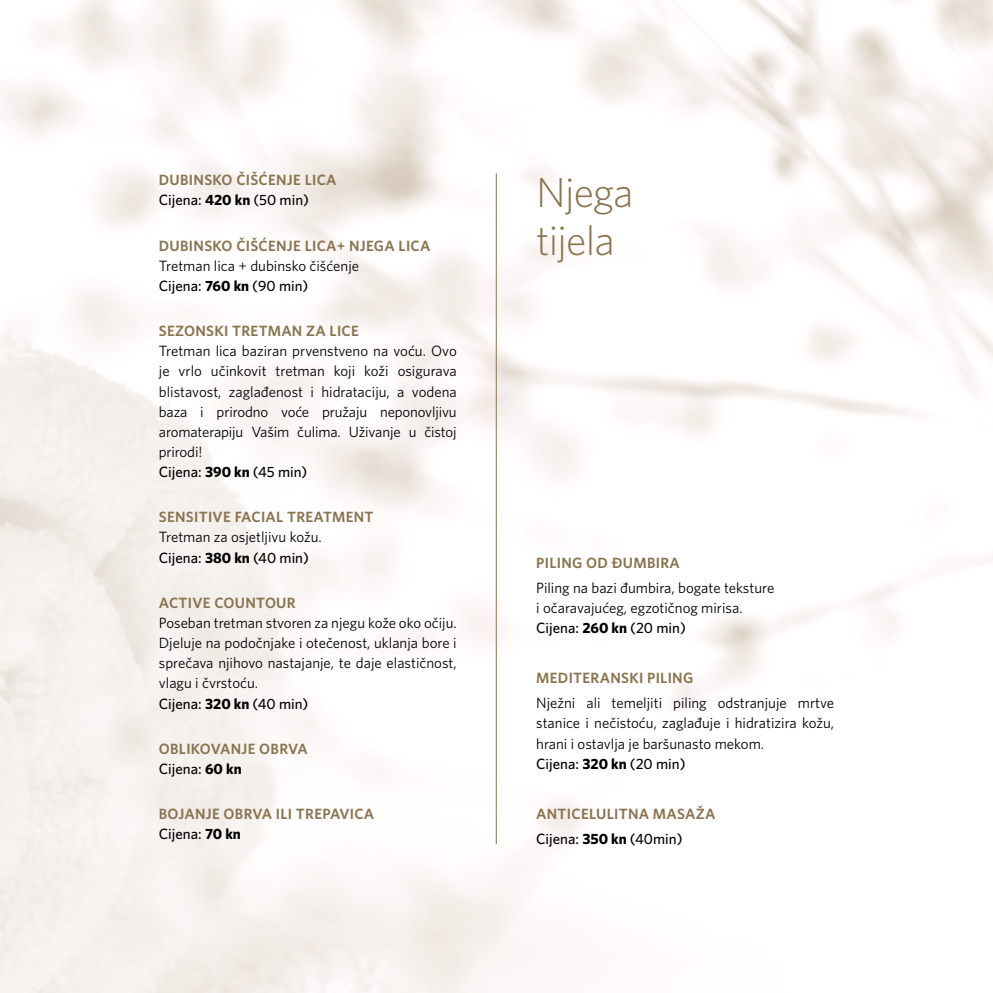
<style>
.page{position:relative;width:993px;height:993px;background:#fff}
.page>*{position:absolute;margin:0;border:0;box-sizing:border-box;transform-origin:0 0}
.t1{font:300 42px/47.9px "Whitney";letter-spacing:-.02em;color:#89744f}
.t2{font:14.88px/20.1px "Whitney";color:#000}
.t3{font:600 14.88px/20.1px "Whitney";letter-spacing:.02em;color:#89744f}
.s1{font-weight:500;color:#000}
.s2{font-weight:700;color:#000}
.s3{font-weight:400;color:#000}
.s4{font-weight:600;color:#89744f}
.s5{font-weight:500}
.s6{font-weight:700}
</style>
<div class="page">
<svg style="left:0;top:69px;width:478px;height:923px;fill:#f9f5f2"></svg>
<hr style="left:496px;top:173px;width:1px;height:670px;background:#89744f">
<p class="t3" style="left:159px;top:169px;width:179px">DUBINSKO ČIŠĆENJE LICA<br><span class="s1">Cijena:</span> <span class="s2">420 kn</span> <span class="s1">(50 min)</span></p>
<p class="t3" style="left:159px;top:235px;width:273px">DUBINSKO ČIŠĆENJE LICA+ NJEGA LICA<br><span class="s3">Tretman lica + dubinsko čišćenje<br></span><span class="s1">Cijena:</span> <span class="s2">760 kn</span> <span class="s1">(90 min)</span></p>
<p class="t2" style="left:159px;top:320px;width:299px"><span class="s4">SEZONSKI TRETMAN ZA LICE<br></span>Tretman lica baziran prvenstveno na voću. Ovo je vrlo učinkovit tretman koji koži osigurava blistavost, zaglađenost i hidrataciju, a vodena baza i prirodno voće pružaju neponovljivu aromaterapiju Vašim čulima. Uživanje u čistoj prirodi!<br><span class="s5">Cijena:</span> <span class="s6">390 kn</span> <span class="s5">(45 min)</span></p>
<p class="t3" style="left:159px;top:506px;width:216px">SENSITIVE FACIAL TREATMENT<br><span class="s3">Tretman za osjetljivu kožu.<br></span><span class="s1">Cijena:</span> <span class="s2">380 kn</span> <span class="s1">(40 min)</span></p>
<p class="t2" style="left:159px;top:592px;width:299px"><span class="s4">ACTIVE COUNTOUR<br></span>Poseban tretman stvoren za njegu kože oko očiju.<br>Djeluje na podočnjake i otečenost, uklanja bore i sprečava njihovo nastajanje, te daje elastičnost, vlagu i čvrstoću.<br><span class="s5">Cijena:</span> <span class="s6">320 kn</span> <span class="s5">(40 min)</span></p>
<p class="t3" style="left:159px;top:738px;width:150px">OBLIKOVANJE OBRVA<br><span class="s1">Cijena:</span> <span class="s2">60 kn</span></p>
<p class="t3" style="left:159px;top:803px;width:217px">BOJANJE OBRVA ILI TREPAVICA<br><span class="s1">Cijena:</span> <span class="s2">70 kn</span></p>
<p class="t1" style="left:536px;top:167px;width:99px">Njega tijela</p>
<p class="t2" style="left:536px;top:549px;width:239px;line-height:25px"><span class="s4">PILING OD ĐUMBIRA<br></span>Piling na bazi đumbira, bogate teksture</p>
<p class="t2" style="left:536px;top:597px;width:208px">i očaravajućeg, egzotičnog mirisa.<br><span class="s5">Cijena:</span> <span class="s6">260 kn</span> <span class="s5">(20 min)</span></p>
<p class="t2" style="left:536px;top:665px;width:299px;line-height:25px"><span class="s4">MEDITERANSKI PILING<br></span>Nježni ali temeljiti piling odstranjuje mrtve</p>
<p class="t2" style="left:536px;top:712px;width:299px">stanice i nečistoću, zaglađuje i hidratizira kožu, hrani i ostavlja je baršunasto mekom.<br><span class="s5">Cijena:</span> <span class="s6">320 kn</span> <span class="s5">(20 min)</span></p>
<p class="t3" style="left:536px;top:800px;width:181px;line-height:25px">ANTICELULITNA MASAŽA<br><span class="s1">Cijena:</span> <span class="s2">350 kn</span> <span class="s1">(40min)</span></p>
</div>
